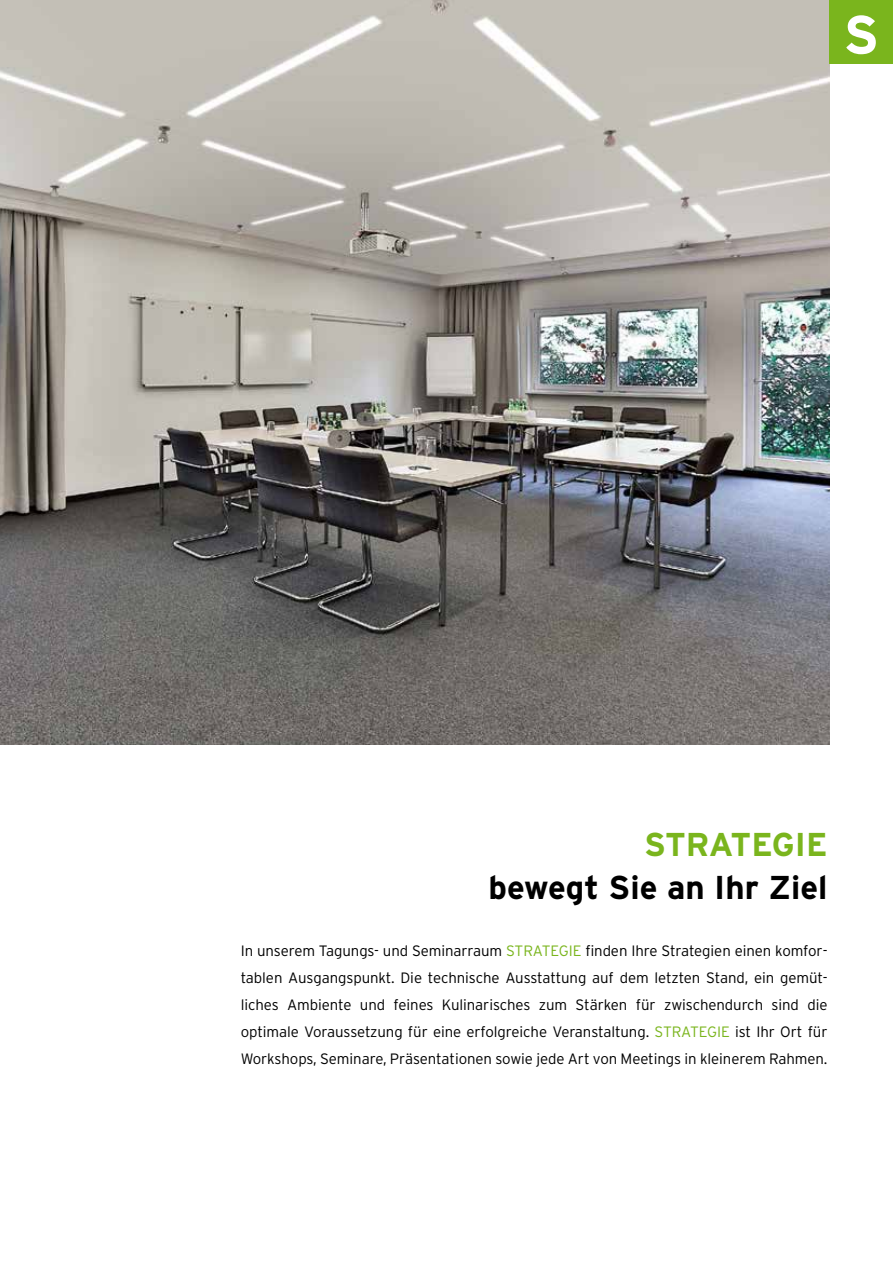
<style>
.page{position:relative;width:893px;height:1263px;background:#fff}
.page>*{position:absolute;margin:0;border:0;box-sizing:border-box;transform-origin:0 0}
.t1{font:700 54px "Interstate";color:#fff}
.t2{font:700 33px "Interstate";color:#000}
.t3{font:700 33px "Interstate";letter-spacing:-.005em;color:#7ab51d}
.t4{font:300 15px/27px "Interstate";letter-spacing:-.005em;color:#000;text-align:justify}
.s1{color:#7ab51d}
</style>
<div class="page">
<img style="left:0;top:0;width:829px;height:744px">
<div style="left:829px;top:0;width:64px;height:64px;background:#7ab51d"></div>
<h1 class="t1" style="left:843px;top:5px;width:37px">S</h1>
<h2 class="t3" style="left:644px;top:826px;width:185px">STRATEGIE</h2>
<h2 class="t2" style="left:489px;top:869px;width:340px">bewegt Sie an Ihr Ziel</h2>
<p class="t4" style="left:241px;top:937px;width:588px">In unserem Tagungs- und Seminarraum <span class="s1">STRATEGIE</span> finden Ihre Strategien einen komfor&shy;tablen Ausgangspunkt. Die technische Ausstattung auf dem letzten Stand, ein gemüt&shy;liches Ambiente und feines Kulinarisches zum Stärken für zwischendurch sind die optimale Voraussetzung für eine erfolgreiche Veranstaltung. <span class="s1">STRATEGIE</span> ist Ihr Ort für Workshops, Seminare, Präsentationen sowie jede Art von Meetings in kleinerem Rahmen.</p>
</div>
